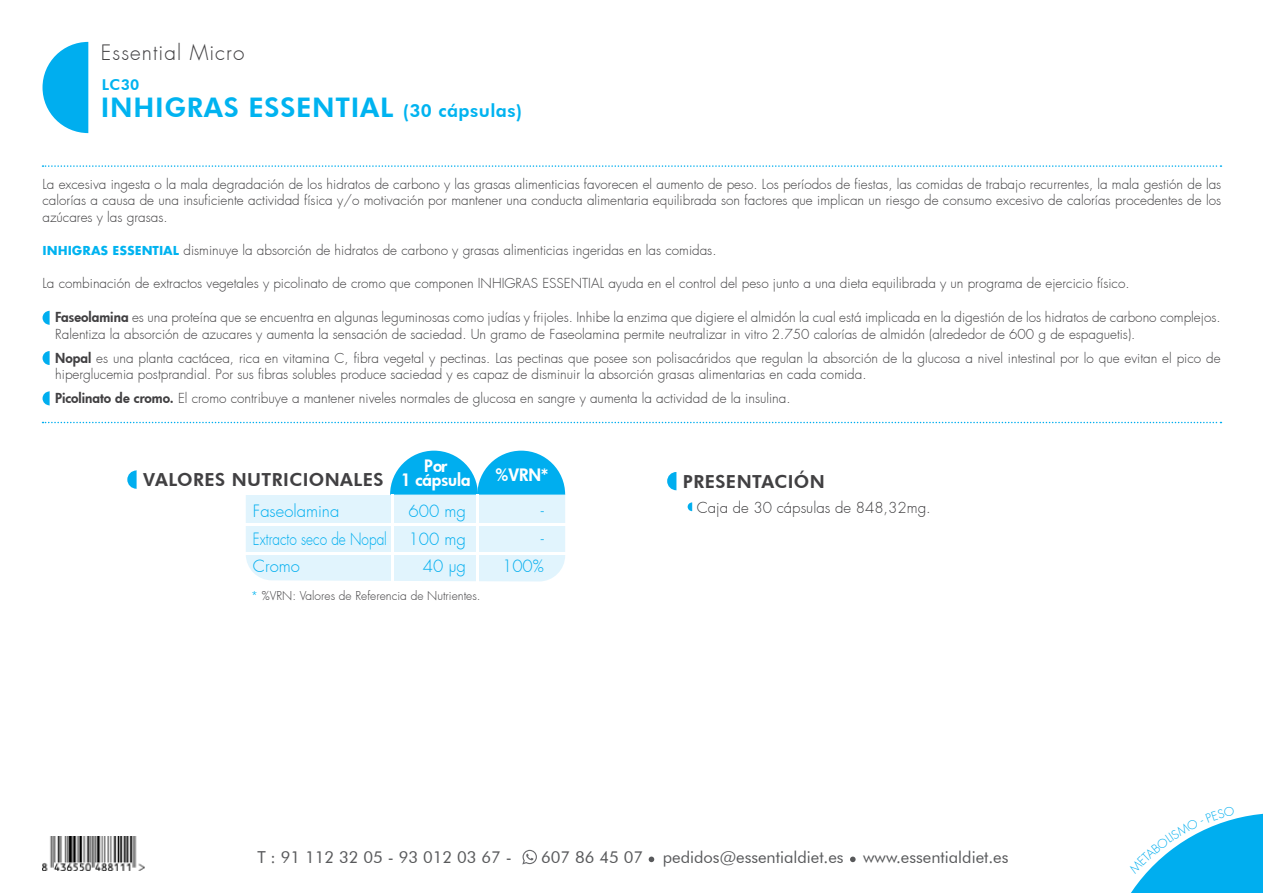
<style>
.page{position:relative;width:1263px;height:893px;background:#fff}
.page>*{position:absolute;margin:0;border:0;box-sizing:border-box;transform-origin:0 0}
.t1{font:800 27px "Futura BT";letter-spacing:.025em;color:#00b3f0}
.t2{font:300 20.85px "Futura";letter-spacing:.05em;color:#414042}
.t3{font:800 18px "Futura BT";letter-spacing:.025em;color:#414042}
.t4{font:800 16.8px "Futura";color:#fff}
.t5{font:300 16.65px/27.6px "Futura";color:#00aeef;text-align:right}
.t6{font:16.5px "Futura BT";color:#58595b}
.t7{font:300 15px "Futura";color:#414042}
.t8{font:800 15px "Futura BT";color:#00b3f0}
.t9{font:300 13.5px/16.5px "Futura";color:#414042}
.t10{font:300 12px "Futura";color:#414042}
.s1{font-size:18px}
.s2{font-weight:700;font-size:12px;color:#00b3f0}
.s3{font-weight:800}
.s4{font-family:"Futura";font-size:16.8px;color:#fff}
.s5{color:#00b3f0}
</style>
<div class="page">
<svg style="left:246px;top:451px;width:319px;height:130px"></svg>
<hr style="left:392px;top:494px;width:2px;height:89px;background:#fff">
<hr style="left:476px;top:494px;width:3px;height:89px;background:#fff">
<hr style="left:243px;top:523px;width:327px;height:2px;background:#fff">
<hr style="left:243px;top:552px;width:327px;height:2px;background:#fff">
<svg style="left:127px;top:470px;width:9px;height:19px"></svg>
<svg style="left:43px;top:42px;width:45px;height:91px"></svg>
<svg style="left:43px;top:165px;width:1178px;height:2px"></svg>
<svg style="left:43px;top:422px;width:1178px;height:1px"></svg>
<svg style="left:43px;top:311px;width:6px;height:14px"></svg>
<svg style="left:43px;top:351px;width:6px;height:14px"></svg>
<svg style="left:43px;top:391px;width:6px;height:14px"></svg>
<svg style="left:667px;top:472px;width:9px;height:18px"></svg>
<svg style="left:688px;top:502px;width:4px;height:9px"></svg>
<svg style="left:649px;top:856px;width:5px;height:6px"></svg>
<svg style="left:850px;top:856px;width:6px;height:6px"></svg>
<svg style="left:522px;top:850px;width:15px;height:14px"></svg>
<img style="left:43px;top:836px;width:102px;height:34px">
<svg style="left:1131px;top:813px;width:132px;height:80px"></svg>
<h2 class="t2" style="left:101px;top:40px;width:145px">Essential Micro</h2>
<p class="t8" style="left:102px;top:75px;width:39px">LC30</p>
<h1 class="t1" style="left:101px;top:91px;width:423px">INHIGRAS ESSENTIAL <span class="s1">(30 cápsulas)</span></h1>
<p class="t9" style="left:43px;top:176px;width:1180px;text-align:justify">La excesiva ingesta o la mala degradación de los hidratos de carbono y las grasas alimenticias favorecen el aumento de peso. Los períodos de fiestas, las comidas de trabajo recurrentes, la mala gestión de las calorías a causa de una insuficiente actividad física y/o motivación por mantener una conducta alimentaria equilibrada son factores que implican un riesgo de consumo excesivo de calorías procedentes de los azúcares y las grasas.</p>
<p class="t9" style="left:43px;top:242px;width:675px"><span class="s2">INHIGRAS ESSENTIAL</span> disminuye la absorción de hidratos de carbono y grasas alimenticias ingeridas en las comidas.</p>
<p class="t9" style="left:43px;top:275px;width:1088px">La combinación de extractos vegetales y picolinato de cromo que componen INHIGRAS ESSENTIAL ayuda en el control del peso junto a una dieta equilibrada y un programa de ejercicio físico.</p>
<p class="t9" style="left:55px;top:309px;width:1167px"><span class="s3">Faseolamina</span> es una proteína que se encuentra en algunas leguminosas como judías y frijoles. Inhibe la enzima que digiere el almidón la cual está implicada en la digestión de los hidratos de carbono complejos.<br>Ralentiza la absorción de azucares y aumenta la sensación de saciedad. Un gramo de Faseolamina permite neutralizar in vitro 2.750 calorías de almidón (alrededor de 600 g de espaguetis).</p>
<p class="t9" style="left:55px;top:350px;width:1167px"><span class="s3">Nopal</span> es una planta cactácea, rica en vitamina C, fibra vegetal y pectinas. Las pectinas que posee son polisacáridos que regulan la absorción de la glucosa a nivel intestinal por lo que evitan el pico de hiperglucemia postprandial. Por sus fibras solubles produce saciedad y es capaz de disminuir la absorción grasas alimentarias en cada comida.</p>
<p class="t9" style="left:55px;top:390px;width:737px"><span class="s3">Picolinato de cromo.</span> El cromo contribuye a mantener niveles normales de glucosa en sangre y aumenta la actividad de la insulina.</p>
<p class="t4" style="left:424px;top:454px;width:25px">Por</p>
<h3 class="t3" style="left:143px;top:469px;width:329px">VALORES NUTRICIONALES <span class="s4">1 cápsula</span></h3>
<p class="t4" style="left:495px;top:464px;width:54px">%VRN*</p>
<p class="t5" style="left:253px;top:497px;width:136px;text-align:left">Faseolamina<br>Extracto seco de Nopal<br>Cromo</p>
<p class="t5" style="left:408px;top:497px;width:59px">600 mg<br>100 mg<br>40 µg</p>
<p class="t5" style="left:502px;top:497px;width:43px">-<br>-<br>100%</p>
<p class="t10" style="left:251px;top:588px;width:231px"><span class="s5">*</span> %VRN: Valores de Referencia de Nutrientes.</p>
<h3 class="t3" style="left:683px;top:471px;width:143px">PRESENTACIÓN</h3>
<p class="t7" style="left:697px;top:499px;width:236px">Caja de 30 cápsulas de 848,32mg.</p>
<p class="t6" style="left:257px;top:847px;width:256px">T : 91 112 32 05 - 93 012 03 67 -</p>
<p class="t6" style="left:541px;top:847px;width:469px">607 86 45 07 pedidos@essentialdiet.es www.essentialdiet.es</p>
</div>
